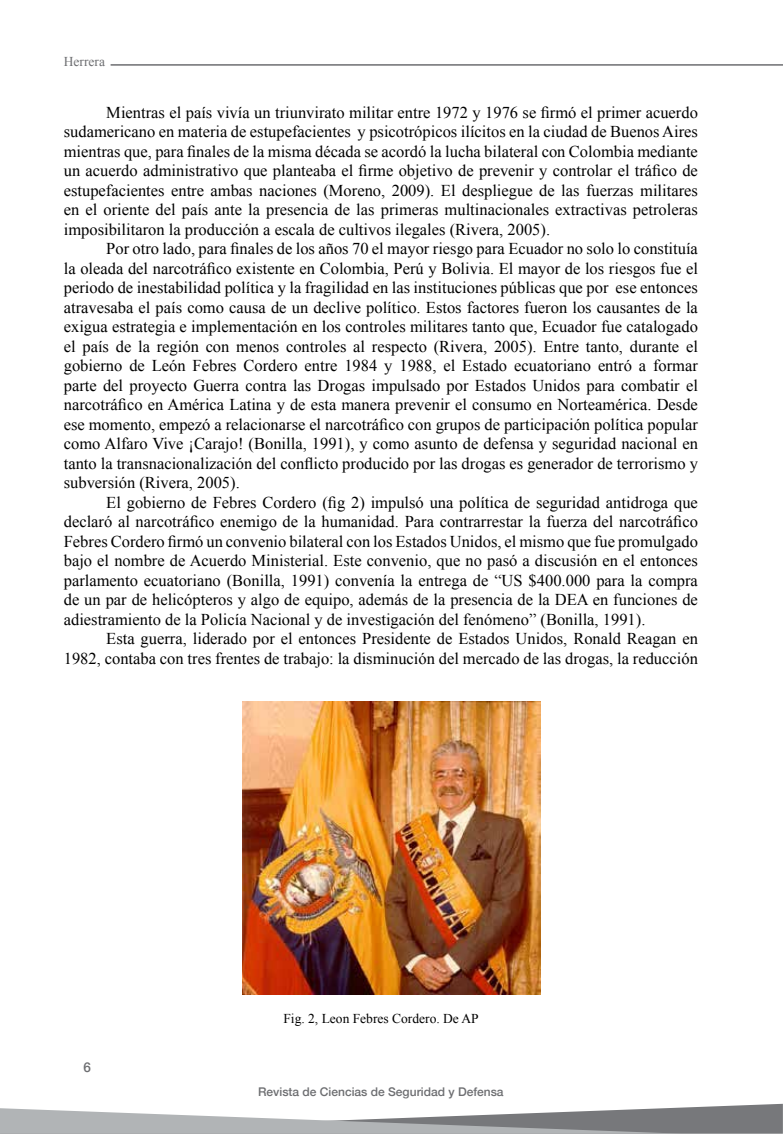
<style>
.page{position:relative;width:783px;height:1134px;background:#fff}
.page>*{position:absolute;margin:0;border:0;box-sizing:border-box;transform-origin:0 0}
.t1{font:16.5px/19.5px "Times New Roman";color:#000;text-align:justify}
.t2{font:13.5px "Times New Roman";color:#000}
.t3{font:13.5px "Times New Roman";color:#6d6e71}
.t4{font:500 13.5px "Helvetica Neue";color:#6d6e71}
.t5{font:500 12px "Helvetica Neue";color:#6d6e71}
</style>
<div class="page">
<svg style="left:0;top:1104px;width:783px;height:30px"></svg>
<hr style="left:111px;top:64px;width:672px;height:2px;background:#6d6e71">
<img style="left:243px;top:702px;width:297px;height:293px">
<p class="t3" style="left:64px;top:53px;width:43px">Herrera</p>
<p class="t1" style="left:64px;top:102px;width:635px;text-indent:43px">Mientras el país vivía un triunvirato militar entre 1972 y 1976 se firmó el primer acuerdo sudamericano en materia de estupefacientes y psicotrópicos ilícitos en la ciudad de Buenos Aires mientras que, para finales de la misma década se acordó la lucha bilateral con Colombia mediante un acuerdo administrativo que planteaba el firme objetivo de prevenir y controlar el tráfico de estupefacientes entre ambas naciones (Moreno, 2009). El despliegue de las fuerzas militares en el oriente del país ante la presencia de las primeras multinacionales extractivas petroleras imposibilitaron la producción a escala de cultivos ilegales (Rivera, 2005).</p>
<p class="t1" style="left:64px;top:239px;width:635px;text-indent:43px">Por otro lado, para finales de los años 70 el mayor riesgo para Ecuador no solo lo constituía la oleada del narcotráfico existente en Colombia, Perú y Bolivia. El mayor de los riesgos fue el periodo de inestabilidad política y la fragilidad en las instituciones públicas que por ese entonces atravesaba el país como causa de un declive político. Estos factores fueron los causantes de la exigua estrategia e implementación en los controles militares tanto que, Ecuador fue catalogado el país de la región con menos controles al respecto (Rivera, 2005). Entre tanto, durante el gobierno de León Febres Cordero entre 1984 y 1988, el Estado ecuatoriano entró a formar parte del proyecto Guerra contra las Drogas impulsado por Estados Unidos para combatir el narcotráfico en América Latina y de esta manera prevenir el consumo en Norteamérica. Desde ese momento, empezó a relacionarse el narcotráfico con grupos de participación política popular como Alfaro Vive ¡Carajo! (Bonilla, 1991), y como asunto de defensa y seguridad nacional en tanto la transnacionalización del conflicto producido por las drogas es generador de terrorismo y subversión (Rivera, 2005).</p>
<p class="t1" style="left:64px;top:492px;width:635px;text-indent:43px">El gobierno de Febres Cordero (fig 2) impulsó una política de seguridad antidroga que declaró al narcotráfico enemigo de la humanidad. Para contrarrestar la fuerza del narcotráfico Febres Cordero firmó un convenio bilateral con los Estados Unidos, el mismo que fue promulgado bajo el nombre de Acuerdo Ministerial. Este convenio, que no pasó a discusión en el entonces parlamento ecuatoriano (Bonilla, 1991) convenía la entrega de “US $400.000 para la compra de un par de helicópteros y algo de equipo, además de la presencia de la DEA en funciones de adiestramiento de la Policía Nacional y de investigación del fenómeno” (Bonilla, 1991).</p>
<p class="t1" style="left:64px;top:629px;width:635px;text-align:right">Esta guerra, liderado por el entonces Presidente de Estados Unidos, Ronald Reagan en<br>1982, contaba con tres frentes de trabajo: la disminución del mercado de las drogas, la reducción</p>
<p class="t4" style="left:83px;top:1056px;width:9px">6</p>
<p class="t2" style="left:283px;top:1009px;width:197px">Fig. 2, Leon Febres Cordero. De AP</p>
<p class="t5" style="left:258px;top:1082px;width:247px">Revista de Ciencias de Seguridad y Defensa</p>
</div>
